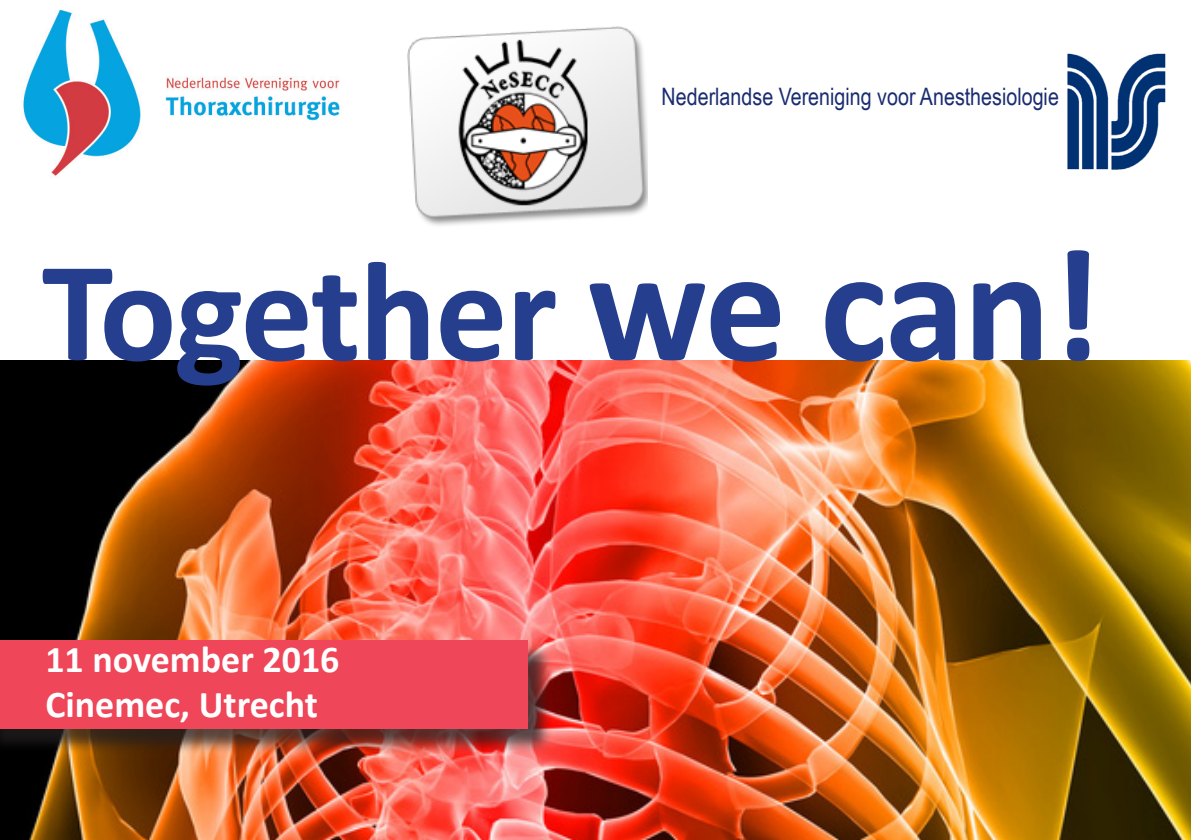
<style>
.page{position:relative;width:1191px;height:840px;background:#fff}
.page>*{position:absolute;margin:0;border:0;box-sizing:border-box;transform-origin:0 0}
.t1{font:700 144px "Calibri";letter-spacing:-.01em;color:#253f8e}
.t2{font:700 38px "Calibri";color:#fff}
.t3{font:24px "Arial Narrow";color:#192c70}
.s1{font-size:162px}
</style>
<div class="page">
<img style="left:23px;top:11px;width:317px;height:165px">
<img style="left:0;top:361px;width:1191px;height:478px">
<div style="left:0;top:643px;width:552px;height:111px;background:#231f20;opacity:.75"></div>
<div style="left:0;top:640px;width:527px;height:89px;background:#ef4659"></div>
<img style="left:1067px;top:53px;width:99px;height:117px">
<img style="left:407px;top:26px;width:240px;height:200px">
<p class="t3" style="left:661px;top:79px;width:399px">Nederlandse Vereniging voor Anesthesiologie</p>
<p class="t1" style="left:42px;top:220px;width:1061px">Together <span class="s1">we can!</span></p>
<p class="t2" style="left:45px;top:634px;width:296px">11 november 2016</p>
<p class="t2" style="left:45px;top:680px;width:274px">Cinemec, Utrecht</p>
</div>
